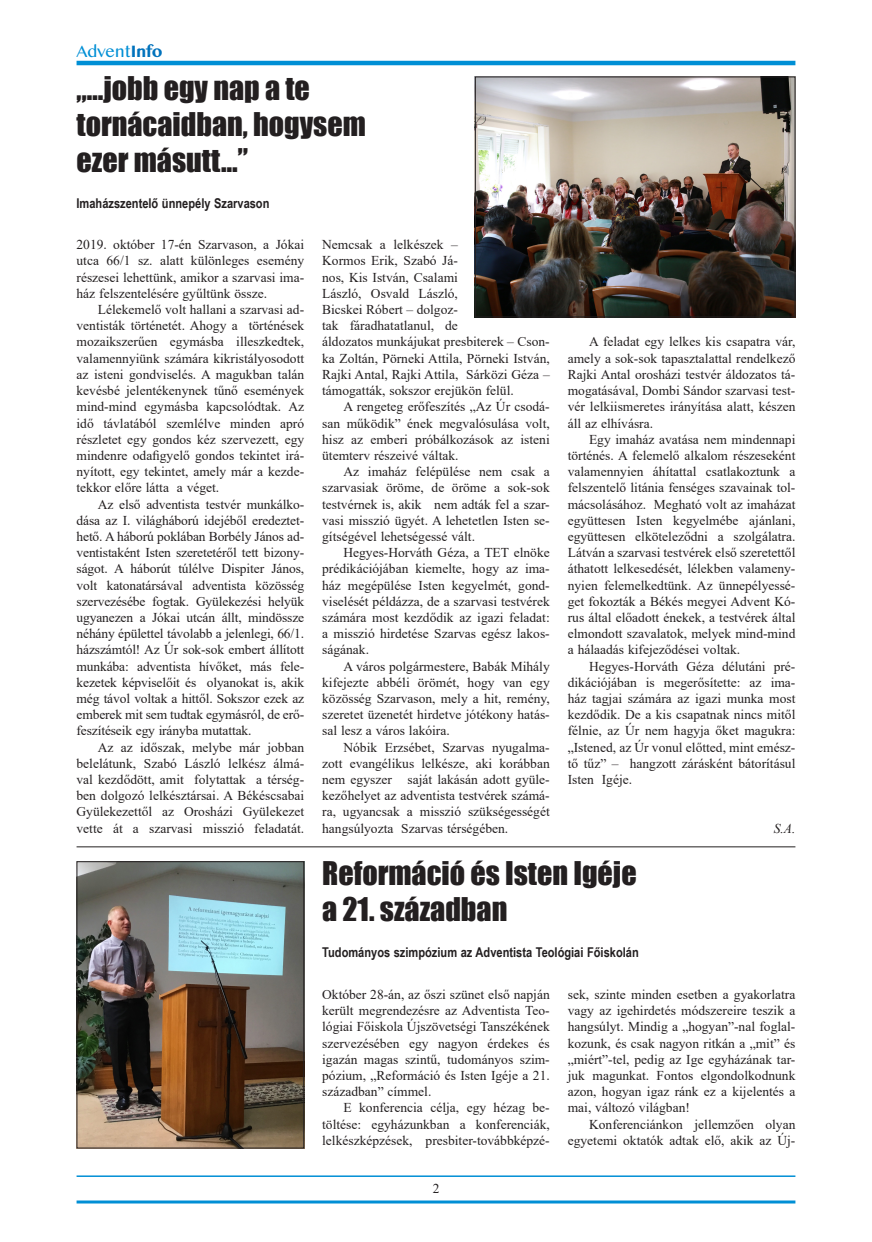
<style>
.page{position:relative;width:872px;height:1242px;background:#fff}
.page>*{position:absolute;margin:0;border:0;box-sizing:border-box;transform-origin:0 0}
.t1{font:30px/36px "Impact";color:#231f20}
.t2{font:15px "Bangla MN";letter-spacing:-.03em;color:#008fd5}
.t3{font:13.5px/16.2px "Times New Roman";color:#231f20;text-align:justify}
.t4{font:700 13.5px "Arial Narrow";color:#231f20}
.t5{font:italic 13.5px "Times New Roman";color:#231f20}
.s1{font-weight:700;color:#0072bc}
</style>
<div class="page">
<hr style="left:77px;top:61px;width:718px;height:4px;background:#008fd5">
<hr style="left:77px;top:1175px;width:718px;height:2px;background:#008fd5">
<hr style="left:77px;top:1200px;width:718px;height:3px;background:#008fd5">
<img style="left:477px;top:79px;width:316px;height:236px">
<div style="left:475px;top:77px;width:320px;height:240px;border:1px solid #231f20"></div>
<hr style="left:77px;top:846px;width:718px;height:1px;background:#231f20">
<img style="left:79px;top:863px;width:223px;height:283px">
<div style="left:77px;top:861px;width:227px;height:287px;border:1px solid #231f20"></div>
<p class="t2" style="left:77px;top:41px;width:87px">Advent<span class="s1">Info</span></p>
<h1 class="t1" style="left:77px;top:70px;width:291px">„…jobb egy nap a te tornácaidban, hogysem ezer másutt…”</h1>
<p class="t4" style="left:77px;top:193px;width:194px">Imaházszentelő ünnepély Szarvason</p>
<p class="t3" style="left:77px;top:236px;width:229px">2019. október 17-én Szarvason, a Jókai utca 66/1 sz. alatt különleges esemény részesei lehettünk, amikor a szarvasi ima&shy;ház felszentelésére gyűltünk össze.</p>
<p class="t3" style="left:77px;top:301px;width:229px;text-indent:21px">Lélekemelő volt hallani a szarvasi ad&shy;ventisták történetét. Ahogy a történések mozaikszerűen egymásba illeszkedtek, valamennyiünk számára kikristályosodott az isteni gondviselés. A magukban talán kevésbé jelentékenynek tűnő események mind-mind egymásba kapcsolódtak. Az idő távlatából szemlélve minden apró részletet egy gondos kéz szervezett, egy mindenre odafigyelő gondos tekintet irá&shy;nyított, egy tekintet, amely már a kezde&shy;tekkor előre látta a véget.</p>
<p class="t3" style="left:77px;top:495px;width:229px;text-indent:21px">Az első adventista testvér munkálko&shy;dása az I. világháború idejéből eredeztet&shy;hető. A háború poklában Borbély János ad&shy;ventistaként Isten szeretetéről tett bizony&shy;ságot. A háborút túlélve Dispiter János, volt katonatársával adventista közösség szervezésébe fogtak. Gyülekezési helyük ugyanezen a Jókai utcán állt, mindössze néhány épülettel távolabb a jelenlegi, 66/1. házszámtól! Az Úr sok-sok embert állított munkába: adventista hívőket, más fele&shy;kezetek képviselőit és olyanokat is, akik még távol voltak a hittől. Sokszor ezek az emberek mit sem tudtak egymásról, de erő&shy;feszítéseik egy irányba mutattak.</p>
<p class="t3" style="left:77px;top:738px;width:229px;text-indent:21px">Az az időszak, melybe már jobban belelátunk, Szabó László lelkész álmá&shy;val kezdődött, amit folytattak a térség&shy;ben dolgozó lelkésztársai. A Békéscsabai Gyülekezettől az Orosházi Gyülekezet vette át a szarvasi misszió feladatát.</p>
<p class="t3" style="left:322px;top:236px;width:229px;text-align:left">Nemcsak a lelkészek –<br>Kormos Erik, Szabó Já-<br>nos, Kis István, Csalami<br>László, Osvald László,<br>Bicskei Róbert – dolgoz-<br>tak fáradhatatlanul, de<br>áldozatos munkájukat presbiterek – Cson&shy;ka Zoltán, Pörneki Attila, Pörneki István,<br>Rajki Antal, Rajki Attila, Sárközi Géza – támogatták, sokszor erejükön felül.</p>
<p class="t3" style="left:322px;top:398px;width:229px;text-indent:21px">A rengeteg erőfeszítés „Az Úr csodá&shy;san működik” ének megvalósulása volt, hisz az emberi próbálkozások az isteni ütemterv részeivé váltak.</p>
<p class="t3" style="left:322px;top:463px;width:229px;text-indent:21px">Az imaház felépülése nem csak a szarvasiak öröme, de öröme a sok-sok testvérnek is, akik nem adták fel a szar&shy;vasi misszió ügyét. A lehetetlen Isten se&shy;gítségével lehetségessé vált.</p>
<p class="t3" style="left:322px;top:544px;width:229px;text-indent:21px">Hegyes-Horváth Géza, a TET elnöke prédikációjában kiemelte, hogy az ima&shy;ház megépülése Isten kegyelmét, gond&shy;viselését példázza, de a szarvasi testvérek számára most kezdődik az igazi feladat: a misszió hirdetése Szarvas egész lakos&shy;ságának.</p>
<p class="t3" style="left:322px;top:657px;width:229px;text-indent:21px">A város polgármestere, Babák Mihály kifejezte abbéli örömét, hogy van egy közösség Szarvason, mely a hit, remény, szeretet üzenetét hirdetve jótékony hatás&shy;sal lesz a város lakóira.</p>
<p class="t3" style="left:322px;top:738px;width:229px;text-indent:21px">Nóbik Erzsébet, Szarvas nyugalma&shy;zott evangélikus lelkésze, aki korábban nem egyszer saját lakásán adott gyüle&shy;kezőhelyet az adventista testvérek számá&shy;ra, ugyancsak a misszió szükségességét hangsúlyozta Szarvas térségében.</p>
<p class="t3" style="left:568px;top:333px;width:229px;text-indent:21px">A feladat egy lelkes kis csapatra vár, amely a sok-sok tapasztalattal rendelkező Rajki Antal orosházi testvér áldozatos tá&shy;mogatásával, Dombi Sándor szarvasi test&shy;vér lelkiismeretes irányítása alatt, készen áll az elhívásra.</p>
<p class="t3" style="left:568px;top:431px;width:229px;text-indent:21px">Egy imaház avatása nem mindennapi történés. A felemelő alkalom részeseként valamennyien áhítattal csatlakoztunk a felszentelő litánia fenséges szavainak tol&shy;mácsolásához. Megható volt az imaházat együttesen Isten kegyelmébe ajánlani, együttesen elköteleződni a szolgálatra.<br>Látván a szarvasi testvérek első szeretettől áthatott lelkesedését, lélekben valamen - nyien felemelkedtünk. Az ünnepélyessé&shy;get fokozták a Békés megyei Advent Kó&shy;rus által előadott énekek, a testvérek által elmondott szavalatok, melyek mind-mind a hálaadás kifejeződései voltak.</p>
<p class="t3" style="left:568px;top:657px;width:229px;text-indent:21px">Hegyes-Horváth Géza délutáni pré&shy;dikációjában is megerősítette: az ima&shy;ház tagjai számára az igazi munka most kezdődik. De a kis csapatnak nincs mitől félnie, az Úr nem hagyja őket magukra: „Istened, az Úr vonul előtted, mint emész&shy;tő tűz” – hangzott zárásként bátorításul Isten Igéje.</p>
<p class="t5" style="left:773px;top:819px;width:23px">S.A.</p>
<h1 class="t1" style="left:322px;top:854px;width:316px">Reformáció és Isten Igéje a 21. században</h1>
<p class="t4" style="left:322px;top:942px;width:318px">Tudományos szimpózium az Adventista Teológiai Főiskolán</p>
<p class="t3" style="left:322px;top:986px;width:229px">Október 28-án, az őszi szünet első napján került megrendezésre az Adventista Teo&shy;lógiai Főiskola Újszövetségi Tanszékének szervezésében egy nagyon érdekes és igazán magas szintű, tudományos szim&shy;pózium, „Reformáció és Isten Igéje a 21. században” címmel.</p>
<p class="t3" style="left:322px;top:1099px;width:229px;text-indent:21px">E konferencia célja, egy hézag be&shy;töltése: egyházunkban a konferenciák, lelkészképzések, presbiter-továbbképzé-</p>
<p class="t3" style="left:433px;top:1180px;width:8px">2</p>
<p class="t3" style="left:568px;top:986px;width:229px">sek, szinte minden esetben a gyakorlatra vagy az igehirdetés módszereire teszik a hangsúlyt. Mindig a „hogyan”-nal foglal&shy;kozunk, és csak nagyon ritkán a „mit” és „miért”-tel, pedig az Ige egyházának tar&shy;juk magunkat. Fontos elgondolkodnunk azon, hogyan igaz ránk ez a kijelentés a mai, változó világban!</p>
<p class="t3" style="left:568px;top:1115px;width:229px;text-align:right">Konferenciánkon jellemzően olyan egyetemi oktatók adtak elő, akik az Új-</p>
</div>
